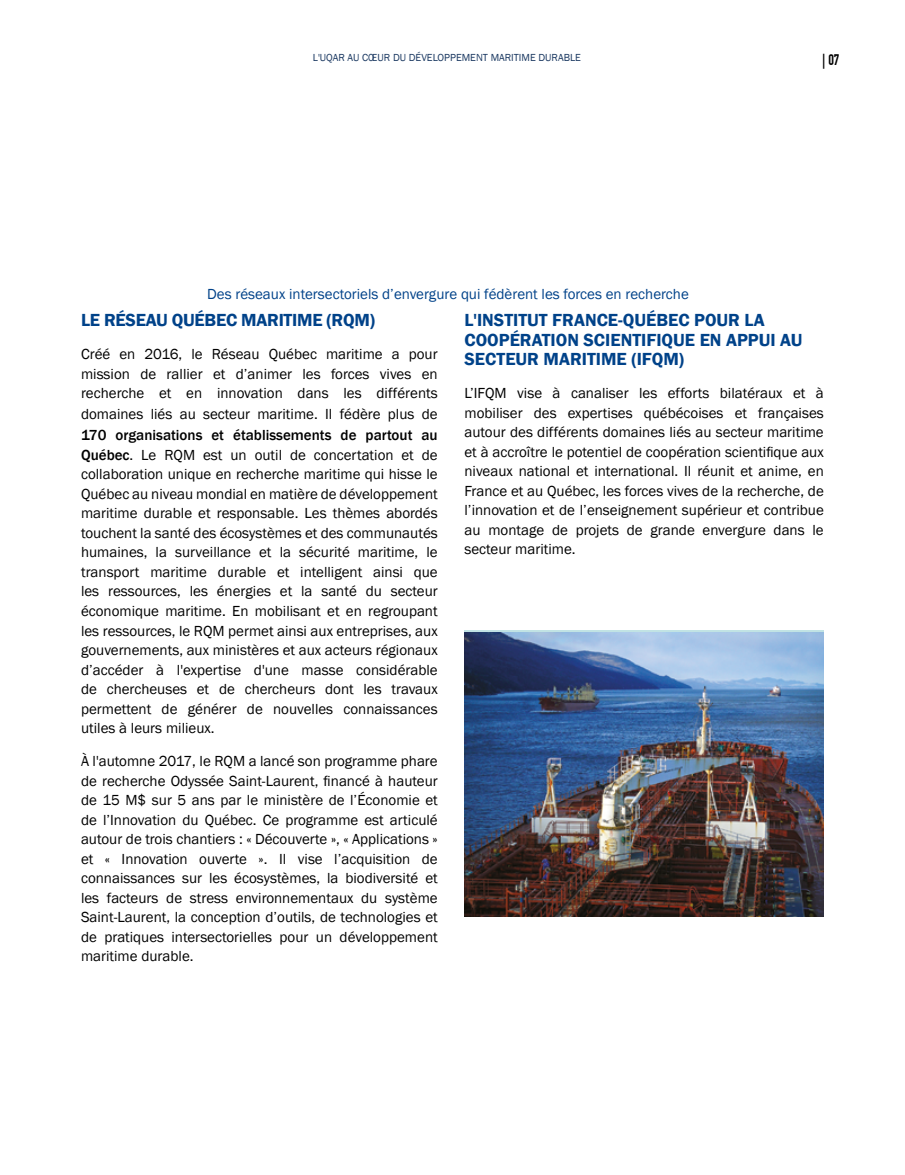
<style>
.page{position:relative;width:905px;height:1175px;background:#fff}
.page>*{position:absolute;margin:0;border:0;box-sizing:border-box;transform-origin:0 0}
.t1{font:600 18px/19.5px "Franklin Gothic";color:#004289}
.t2{font:15px/19.5px "Franklin Gothic";color:#000;text-align:justify}
.t3{font:15px "Franklin Gothic";color:#004289}
.t4{font:700 15px "DIN Condensed";color:#000}
.t5{font:10.5px "Franklin Gothic";color:#1a3861}
.s1{font-weight:500}
</style>
<div class="page">
<img style="left:464px;top:632px;width:360px;height:284px">
<p class="t5" style="left:313px;top:51px;width:269px">L'UQAR AU COEUR DU DÉVELOPPEMENT MARITIME DURABLE</p>
<p class="t3" style="left:207px;top:284px;width:483px">Des réseaux intersectoriels d’envergure qui fédèrent les forces en recherche</p>
<p class="t4" style="left:822px;top:51px;width:19px">| 07</p>
<p class="t1" style="left:81px;top:311px;width:295px">LE RÉSEAU QUÉBEC MARITIME (RQM)</p>
<p class="t2" style="left:81px;top:345px;width:358px">Créé en 2016, le Réseau Québec maritime a pour mission de rallier et d’animer les forces vives en recherche et en innovation dans les différents</p>
<p class="t2" style="left:81px;top:405px;width:358px">domaines liés au secteur maritime. Il fédère plus de</p>
<p class="t2" style="left:81px;top:426px;width:358px"><span class="s1">170 organisations et établissements de partout au Québec</span>. Le RQM est un outil de concertation et de collaboration unique en recherche maritime qui hisse le Québec au niveau mondial en matière de développement maritime durable et responsable. Les thèmes abordés touchent la santé des écosystèmes et des communautés humaines, la surveillance et la sécurité maritime, le transport maritime durable et intelligent ainsi que les ressources, les énergies et la santé du secteur économique maritime. En mobilisant et en regroupant les ressources, le RQM permet ainsi aux entreprises, aux gouvernements, aux ministères et aux acteurs régionaux d’accéder à l'expertise d'une masse considérable de chercheuses et de chercheurs dont les travaux permettent de générer de nouvelles connaissances utiles à leurs milieux.</p>
<p class="t2" style="left:81px;top:751px;width:358px">À l'automne 2017, le RQM a lancé son programme phare de recherche Odyssée Saint-Laurent, financé à hauteur de 15 M$ sur 5 ans par le ministère de l’Économie et de l’Innovation du Québec. Ce programme est articulé autour de trois chantiers : « Découverte », « Applications » et « Innovation ouverte ». Il vise l’acquisition de connaissances sur les écosystèmes, la biodiversité et les facteurs de stress environnementaux du système Saint-Laurent, la conception d’outils, de technologies et de pratiques intersectorielles pour un développement maritime durable.</p>
<p class="t1" style="left:464px;top:311px;width:339px">L'INSTITUT FRANCE-QUÉBEC POUR LA<br>COOPÉRATION SCIENTIFIQUE EN APPUI AU<br>SECTEUR MARITIME (IFQM)</p>
<p class="t2" style="left:464px;top:384px;width:361px">L’IFQM vise à canaliser les efforts bilatéraux et à mobiliser des expertises québécoises et françaises autour des différents domaines liés au secteur maritime et à accroître le potentiel de coopération scientifique aux niveaux national et international. Il réunit et anime, en France et au Québec, les forces vives de la recherche, de l’innovation et de l’enseignement supérieur et contribue au montage de projets de grande envergure dans le secteur maritime.</p>
</div>
